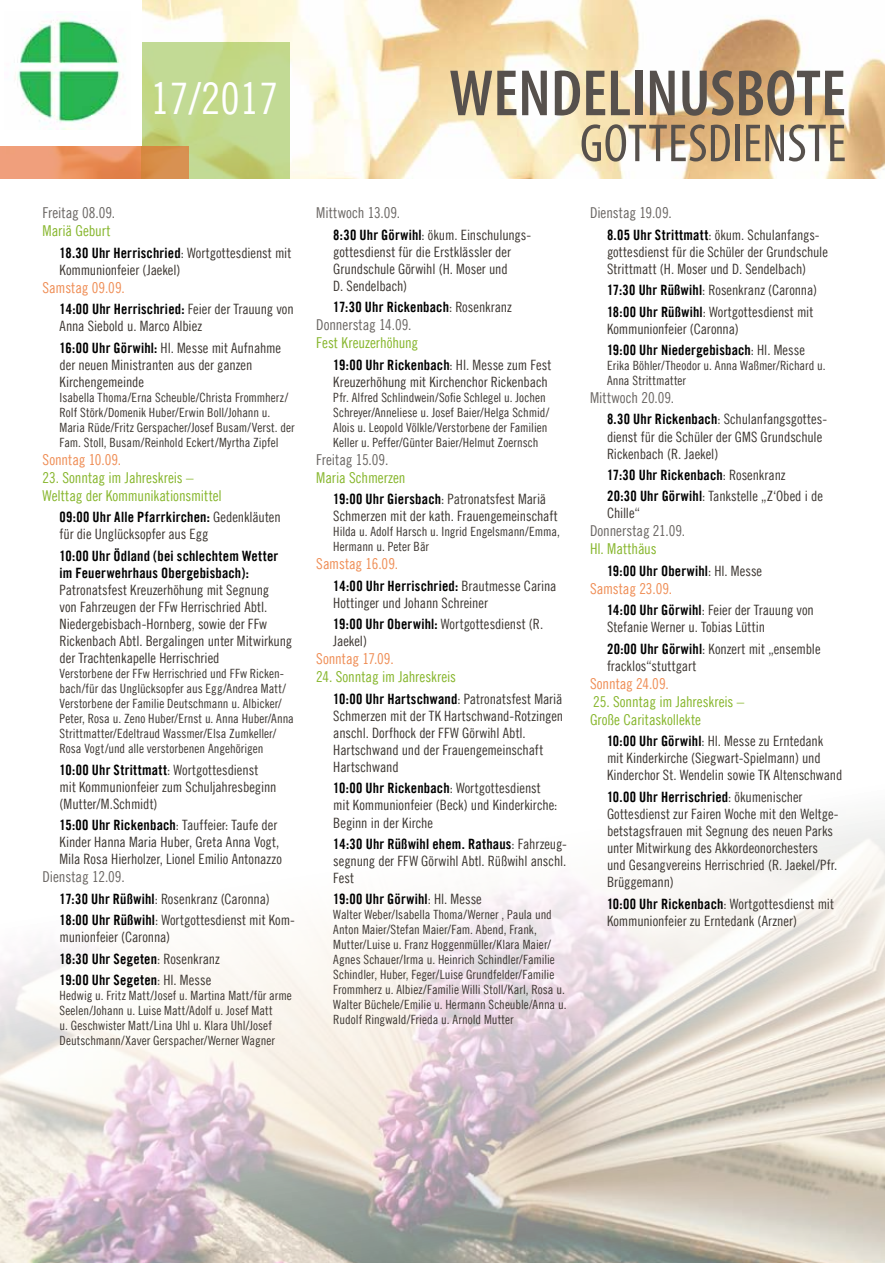
<style>
.page{position:relative;width:885px;height:1263px;background:#fff}
.page>*{position:absolute;margin:0;border:0;box-sizing:border-box;transform-origin:0 0}
.t1{font:600 condensed 66px "Myriad Pro";color:#57514d}
.t2{font:condensed 54px "Myriad Pro";letter-spacing:.005em;color:#57514d}
.t3{font:43.5px "Trade Gothic LT Com Cn 18";color:#fff}
.t4{font:15px/18px "Trade Gothic LT Com Cn 18";letter-spacing:-.005em;color:#87b62d}
.t5{font:15px "Trade Gothic LT Com Cn 18";color:#6b6764}
.t6{font:15px "Trade Gothic LT Com Cn 18";color:#ef8e56}
.t7{font:14.25px/17.1px "Trade Gothic LT Com Cn 18";letter-spacing:-.005em;color:#3d3732}
.t8{font:14.25px/17.1px "Trade Gothic LT Com Bd Cn 20";letter-spacing:.015em;color:#000}
.t9{font:12.75px/15px "Trade Gothic LT Com Cn 18";color:#3d3732}
.s1{font-family:"Trade Gothic LT Com Cn 18";color:#3d3732}
.s2{font-family:"Trade Gothic LT Com Bd Cn 20";color:#000}
</style>
<div class="page">
<img style="left:0;top:819px;width:884px;height:444px">
<img style="left:142px;top:0;width:742px;height:179px">
<svg style="left:142px;top:43px;width:147px;height:136px;background:#c1d68b"></svg>
<svg style="left:0;top:146px;width:189px;height:33px;background:#e69361"></svg>
<img style="left:15px;top:15px;width:110px;height:114px">
<h3 class="t3" style="left:150px;top:73px;width:129px">17/2017</h3>
<p class="t5" style="left:43px;top:204px;width:74px">Freitag 08.09.</p>
<p class="t4" style="left:43px;top:222px;width:70px">Mariä Geburt</p>
<p class="t8" style="left:60px;top:244px;width:233px">18.30 Uhr Herrischried<span class="s1">: Wortgottesdienst mit</span></p>
<p class="t7" style="left:60px;top:261px;width:122px">Kommunionfeier (Jaekel)</p>
<p class="t6" style="left:43px;top:279px;width:84px">Samstag 09.09.</p>
<p class="t8" style="left:60px;top:300px;width:236px">14:00 Uhr Herrischried: <span class="s1">Feier der Trauung von</span></p>
<p class="t7" style="left:60px;top:315px;width:223px;line-height:21.3px">Anna Siebold u. Marco Albiez<br><span class="s2">16:00 Uhr Görwihl:</span> Hl. Messe mit Aufnahme</p>
<p class="t7" style="left:60px;top:356px;width:194px">der neuen Ministranten aus der ganzen<br>Kirchengemeinde</p>
<p class="t9" style="left:60px;top:390px;width:237px">Isabella Thoma/Erna Scheuble/Christa Frommherz/ Rolf Störk/Domenik Huber/Erwin Boll/Johann u.<br>Maria Rüde/Fritz Gerspacher/Josef Busam/Verst. der Fam. Stoll, Busam/Reinhold Eckert/Myrtha Zipfel</p>
<p class="t6" style="left:43px;top:451px;width:80px">Sonntag 10.09.</p>
<p class="t4" style="left:43px;top:468px;width:181px">23. Sonntag im Jahreskreis –<br>Welttag der Kommunikationsmittel</p>
<p class="t8" style="left:60px;top:508px;width:223px">09:00 Uhr Alle Pfarrkirchen: <span class="s1">Gedenkläuten</span></p>
<p class="t7" style="left:60px;top:525px;width:150px">für die Unglücksopfer aus Egg</p>
<p class="t8" style="left:60px;top:547px;width:220px">10:00 Uhr Ödland (bei schlechtem Wetter im Feuerwehrhaus Obergebisbach):</p>
<p class="t7" style="left:60px;top:581px;width:234px">Patronatsfest Kreuzerhöhung mit Segnung<br>von Fahrzeugen der FFw Herrischried Abtl.<br>Niedergebisbach-Hornberg, sowie der FFw Rickenbach Abtl. Bergalingen unter Mitwirkung der Trachtenkapelle Herrischried</p>
<p class="t9" style="left:60px;top:666px;width:236px">Verstorbene der FFw Herrischried und FFw Ricken&shy;bach/für das Unglücksopfer aus Egg/Andrea Matt/ Verstorbene der Familie Deutschmann u. Albicker/ Peter, Rosa u. Zeno Huber/Ernst u. Anna Huber/Anna Strittmatter/Edeltraud Wassmer/Elsa Zumkeller/ Rosa Vogt/und alle verstorbenen Angehörigen</p>
<p class="t8" style="left:60px;top:761px;width:200px">10:00 Uhr Strittmatt<span class="s1">: Wortgottesdienst</span></p>
<p class="t7" style="left:60px;top:778px;width:218px">mit Kommunionfeier zum Schuljahresbeginn (Mutter/M.Schmidt)</p>
<p class="t7" style="left:60px;top:816px;width:224px"><span class="s2">15:00 Uhr Rickenbach</span>: Tauffeier: Taufe der<br>Kinder Hanna Maria Huber, Greta Anna Vogt,<br>Mila Rosa Hierholzer, Lionel Emilio Antonazzo</p>
<p class="t5" style="left:43px;top:868px;width:84px">Dienstag 12.09.</p>
<p class="t7" style="left:60px;top:888px;width:237px;line-height:21.3px"><span class="s2">17:30 Uhr Rüßwihl</span>: Rosenkranz (Caronna)<br><span class="s2">18:00 Uhr Rüßwihl</span>: Wortgottesdienst mit Kom-</p>
<p class="t7" style="left:60px;top:928px;width:112px">munionfeier (Caronna)</p>
<p class="t8" style="left:60px;top:948px;width:162px;line-height:21.3px">18:30 Uhr Segeten<span class="s1">: Rosenkranz<br></span>19:00 Uhr Segeten<span class="s1">: Hl. Messe</span></p>
<p class="t9" style="left:60px;top:988px;width:234px">Hedwig u. Fritz Matt/Josef u. Martina Matt/für arme Seelen/Johann u. Luise Matt/Adolf u. Josef Matt<br>u. Geschwister Matt/Lina Uhl u. Klara Uhl/Josef Deutschmann/Xaver Gerspacher/Werner Wagner</p>
<h1 class="t1" style="left:449px;top:53px;width:398px">WENDELINUSBOTE</h1>
<h2 class="t2" style="left:579px;top:111px;width:268px">GOTTESDIENSTE</h2>
<p class="t5" style="left:316px;top:204px;width:85px">Mittwoch 13.09.</p>
<p class="t7" style="left:333px;top:226px;width:198px"><span class="s2">8:30 Uhr Görwihl</span>: ökum. Einschulungs&shy;gottesdienst für die Erstklässler der<br>Grundschule Görwihl (H. Moser und<br>D. Sendelbach)</p>
<p class="t8" style="left:333px;top:299px;width:180px">17:30 Uhr Rickenbach<span class="s1">: Rosenkranz</span></p>
<p class="t5" style="left:316px;top:316px;width:97px">Donnerstag 14.09.</p>
<p class="t4" style="left:316px;top:334px;width:103px">Fest Kreuzerhöhung</p>
<p class="t8" style="left:333px;top:356px;width:219px">19:00 Uhr Rickenbach<span class="s1">: Hl. Messe zum Fest</span></p>
<p class="t7" style="left:333px;top:373px;width:216px">Kreuzerhöhung mit Kirchenchor Rickenbach</p>
<p class="t9" style="left:333px;top:390px;width:217px">Pfr. Alfred Schlindwein/Sofie Schlegel u. Jochen Schreyer/Anneliese u. Josef Baier/Helga Schmid/ Alois u. Leopold Völkle/Verstorbene der Familien Keller u. Peffer/Günter Baier/Helmut Zoernsch</p>
<p class="t5" style="left:316px;top:451px;width:74px">Freitag 15.09.</p>
<p class="t4" style="left:316px;top:468px;width:91px">Maria Schmerzen</p>
<p class="t7" style="left:333px;top:490px;width:226px"><span class="s2">19:00 Uhr Giersbach</span>: Patronatsfest Mariä<br>Schmerzen mit der kath. Frauengemeinschaft</p>
<p class="t9" style="left:333px;top:524px;width:228px">Hilda u. Adolf Harsch u. Ingrid Engelsmann/Emma,<br>Hermann u. Peter Bär</p>
<p class="t6" style="left:316px;top:555px;width:83px">Samstag 16.09.</p>
<p class="t8" style="left:333px;top:577px;width:225px">14:00 Uhr Herrischried: <span class="s1">Brautmesse Carina</span></p>
<p class="t7" style="left:333px;top:592px;width:211px;line-height:21.3px">Hottinger und Johann Schreiner<br><span class="s2">19:00 Uhr Oberwihl:</span> Wortgottesdienst (R.</p>
<p class="t7" style="left:333px;top:632px;width:35px">Jaekel)</p>
<p class="t6" style="left:316px;top:650px;width:79px">Sonntag 17.09.</p>
<p class="t4" style="left:316px;top:668px;width:141px">24. Sonntag im Jahreskreis</p>
<p class="t8" style="left:333px;top:690px;width:231px">10:00 Uhr Hartschwand<span class="s1">: Patronatsfest Mariä</span></p>
<p class="t7" style="left:333px;top:707px;width:231px">Schmerzen mit der TK Hartschwand-Rotzingen anschl. Dorfhock der FFW Görwihl Abtl.<br>Hartschwand und der Frauengemeinschaft Hartschwand</p>
<p class="t8" style="left:333px;top:780px;width:209px">10:00 Uhr Rickenbach<span class="s1">: Wortgottesdienst</span></p>
<p class="t7" style="left:333px;top:797px;width:225px">mit Kommunionfeier (Beck) und Kinderkirche:<br>Beginn in der Kirche</p>
<p class="t8" style="left:333px;top:835px;width:235px">14:30 Uhr Rüßwihl ehem. Rathaus<span class="s1">: Fahrzeug-</span></p>
<p class="t7" style="left:333px;top:852px;width:234px">segnung der FFW Görwihl Abtl. Rüßwihl anschl.<br>Fest</p>
<p class="t8" style="left:333px;top:891px;width:150px">19:00 Uhr Görwihl<span class="s1">: Hl. Messe</span></p>
<p class="t9" style="left:333px;top:907px;width:235px">Walter Weber/Isabella Thoma/Werner , Paula und Anton Maier/Stefan Maier/Fam. Abend, Frank, Mutter/Luise u. Franz Hoggenmüller/Klara Maier/ Agnes Schauer/Irma u. Heinrich Schindler/Familie Schindler, Huber, Feger/Luise Grundfelder/Familie Frommherz u. Albiez/Familie Willi Stoll/Karl, Rosa u.<br>Walter Büchele/Emilie u. Hermann Scheuble/Anna u.<br>Rudolf Ringwald/Frieda u. Arnold Mutter</p>
<p class="t5" style="left:590px;top:204px;width:83px">Dienstag 19.09.</p>
<p class="t7" style="left:607px;top:226px;width:222px"><span class="s2">8.05 Uhr Strittmatt</span>: ökum. Schulanfangs&shy;gottesdienst für die Schüler der Grundschule<br>Strittmatt (H. Moser und D. Sendelbach)</p>
<p class="t7" style="left:607px;top:279px;width:212px;line-height:21.3px"><span class="s2">17:30 Uhr Rüßwihl</span>: Rosenkranz (Caronna)<br><span class="s2">18:00 Uhr Rüßwihl</span>: Wortgottesdienst mit</p>
<p class="t7" style="left:607px;top:320px;width:133px">Kommunionfeier (Caronna)</p>
<p class="t8" style="left:607px;top:341px;width:199px">19:00 Uhr Niedergebisbach<span class="s1">: Hl. Messe</span></p>
<p class="t9" style="left:607px;top:358px;width:220px">Erika Böhler/Theodor u. Anna Waßmer/Richard u.<br>Anna Strittmatter</p>
<p class="t5" style="left:590px;top:389px;width:86px">Mittwoch 20.09.</p>
<p class="t7" style="left:607px;top:411px;width:222px"><span class="s2">8.30 Uhr Rickenbach</span>: Schulanfangsgottes&shy;dienst für die Schüler der GMS Grundschule<br>Rickenbach (R. Jaekel)</p>
<p class="t8" style="left:607px;top:466px;width:180px">17:30 Uhr Rickenbach<span class="s1">: Rosenkranz</span></p>
<p class="t7" style="left:607px;top:488px;width:217px"><span class="s2">20:30 Uhr Görwihl</span>: Tankstelle „Z‘Obed i de<br>Chille“</p>
<p class="t5" style="left:590px;top:522px;width:97px">Donnerstag 21.09.</p>
<p class="t4" style="left:590px;top:540px;width:68px">Hl. Matthäus</p>
<p class="t8" style="left:607px;top:562px;width:157px">19:00 Uhr Oberwihl<span class="s1">: Hl. Messe</span></p>
<p class="t6" style="left:590px;top:580px;width:84px">Samstag 23.09.</p>
<p class="t7" style="left:607px;top:601px;width:208px"><span class="s2">14:00 Uhr Görwihl</span>: Feier der Trauung von<br>Stefanie Werner u. Tobias Lüttin</p>
<p class="t7" style="left:607px;top:640px;width:215px"><span class="s2">20:00 Uhr Görwihl</span>: Konzert mit „ensemble fracklos“stuttgart</p>
<p class="t6" style="left:590px;top:674px;width:80px">Sonntag 24.09.</p>
<p class="t4" style="left:590px;top:692px;width:156px">25. Sonntag im Jahreskreis –<br>Große Caritaskollekte</p>
<p class="t7" style="left:607px;top:732px;width:237px"><span class="s2">10:00 Uhr Görwihl</span>: Hl. Messe zu Erntedank mit Kinderkirche (Siegwart-Spielmann) und<br>Kinderchor St. Wendelin sowie TK Altenschwand</p>
<p class="t8" style="left:607px;top:788px;width:197px">10.00 Uhr Herrischried<span class="s1">: ökumenischer</span></p>
<p class="t7" style="left:607px;top:805px;width:233px">Gottesdienst zur Fairen Woche mit den Weltge&shy;betstagsfrauen mit Segnung des neuen Parks unter Mitwirkung des Akkordeonorchesters und Gesangvereins Herrischried (R. Jaekel/Pfr.<br>Brüggemann)</p>
<p class="t7" style="left:607px;top:895px;width:229px"><span class="s2">10:00 Uhr Rickenbach</span>: Wortgottesdienst mit<br>Kommunionfeier zu Erntedank (Arzner)</p>
</div>
